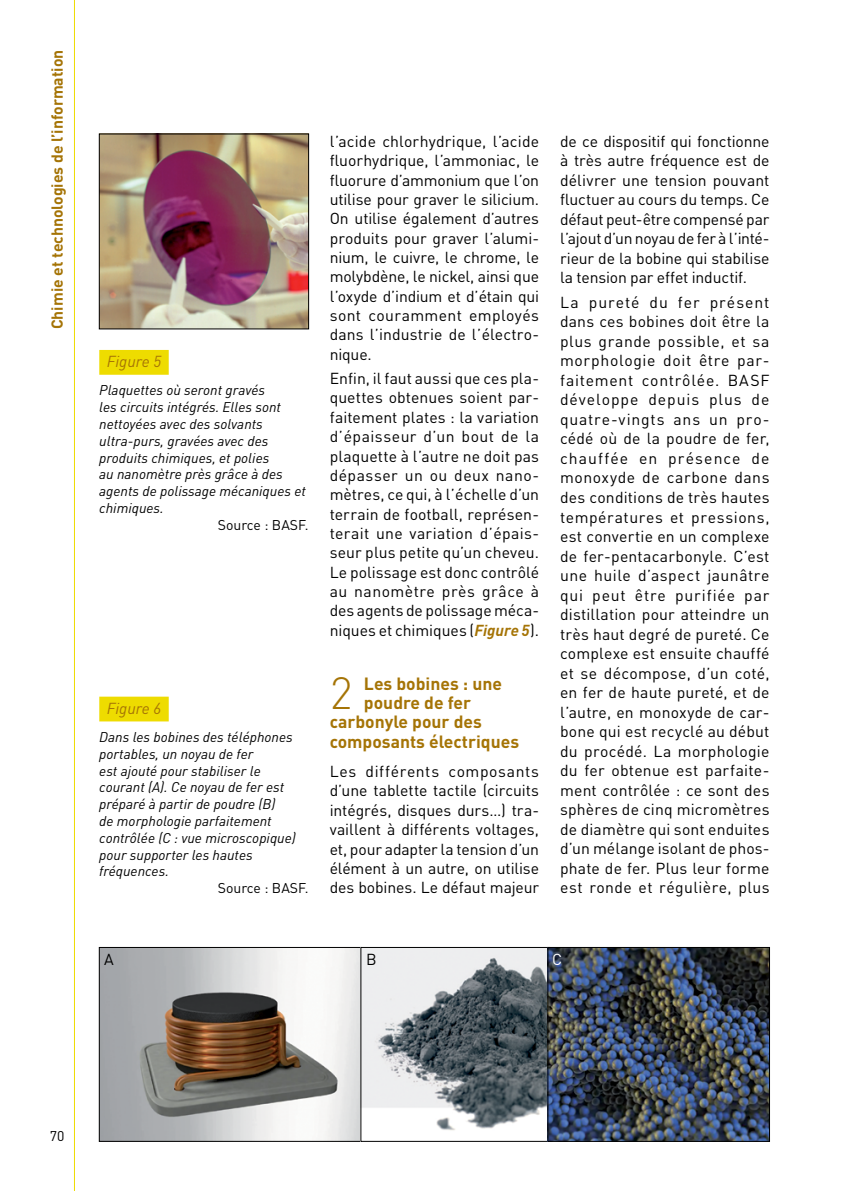
<style>
.page{position:relative;width:844px;height:1191px;background:#fff}
.page>*{position:absolute;margin:0;border:0;box-sizing:border-box;transform-origin:0 0}
._6-Inter_1{font:300 44.45px "DIN";color:#a57406}
._6-Inter_1-2{font:700 17.5px "DIN";color:#a57406}
._04-Texte_courant{font:15.75px/19.4px "DIN";color:#000;text-align:justify}
.t1{font:700 15.75px "DIN";color:#a57406}
._05_legende_numero{font:italic 15.75px "DIN";color:#a57406}
.t2{font:15.75px "DIN";color:#fff}
._05-legendes{font:italic 14px/16.8px "DIN";color:#000}
.Credit_photo{font:14px "DIN";color:#000}
.s1{font-weight:700;font-style:italic;color:#a57406}
</style>
<div class="page">
<svg style="left:74px;top:0;width:1px;height:1191px"></svg>
<img style="left:101px;top:136px;width:206px;height:191px">
<div style="left:99px;top:134px;width:210px;height:195px;border:1px solid #000"></div>
<div style="left:99px;top:350px;width:70px;height:25px;background:#eedc00"></div>
<img style="left:101px;top:949px;width:446px;height:190px">
<div style="left:99px;top:947px;width:262px;height:194px;border:1px solid #000"></div>
<div style="left:360px;top:947px;width:190px;height:194px;border:1px solid #000"></div>
<img style="left:549px;top:949px;width:218px;height:190px">
<div style="left:547px;top:947px;width:222px;height:194px;border:1px solid #000"></div>
<div style="left:99px;top:696px;width:70px;height:25px;background:#eedc00"></div>
<p class="t1" style="left:47px;top:329px;width:281px;rotate:-90deg">Chimie et technologies de l’information</p>
<p class="_05_legende_numero" style="left:107px;top:352px;width:56px">Figure 5</p>
<p class="_05-legendes" style="left:99px;top:381px;width:208px">Plaquettes où seront gravés<br>les circuits intégrés. Elles sont nettoyées avec des solvants ultra-purs, gravées avec des produits chimiques, et polies<br>au nanomètre près grâce à des agents de polissage mécaniques et chimiques.</p>
<p class="Credit_photo" style="left:218px;top:516px;width:92px">Source : BASF.</p>
<p class="_05_legende_numero" style="left:107px;top:698px;width:56px">Figure 6</p>
<p class="_05-legendes" style="left:99px;top:728px;width:198px">Dans les bobines des téléphones portables, un noyau de fer<br>est ajouté pour stabiliser le courant (A). Ce noyau de fer est préparé à partir de poudre (B)<br>de morphologie parfaitement contrôlée (C : vue microscopique) pour supporter les hautes fréquences.</p>
<p class="Credit_photo" style="left:218px;top:879px;width:92px">Source : BASF.</p>
<p class="_04-Texte_courant" style="left:329px;top:131px;width:211px">l’acide chlorhydrique, l’acide fluorhydrique, l’ammoniac, le fluorure d’ammonium que l’on utilise pour graver le silicium.<br>On utilise également d’autres produits pour graver l’alumi&shy;nium, le cuivre, le chrome, le molybdène, le nickel, ainsi que l’oxyde d’indium et d’étain qui sont couramment employés dans l’industrie de l’électro&shy;nique.</p>
<p class="_04-Texte_courant" style="left:329px;top:368px;width:211px">Enfin, il faut aussi que ces pla&shy;quettes obtenues soient par&shy;faitement plates : la variation d’épaisseur d’un bout de la plaquette à l’autre ne doit pas dépasser un ou deux nano&shy;mètres, ce qui, à l’échelle d’un terrain de football, représen&shy;terait une variation d’épais&shy;seur plus petite qu’un cheveu.<br>Le polissage est donc contrôlé au nanomètre près grâce à des agents de polissage méca&shy;niques et chimiques (<span class="s1">Figure 5</span>).</p>
<p class="_6-Inter_1" style="left:329px;top:665px;width:24px">2</p>
<p class="_6-Inter_1-2" style="left:364px;top:672px;width:139px">Les bobines : une</p>
<p class="_6-Inter_1-2" style="left:364px;top:691px;width:108px">poudre de fer</p>
<p class="_6-Inter_1-2" style="left:329px;top:710px;width:154px">carbonyle pour des</p>
<p class="_6-Inter_1-2" style="left:329px;top:730px;width:191px">composants électriques</p>
<p class="_04-Texte_courant" style="left:329px;top:761px;width:211px">Les différents composants d’une tablette tactile (circuits intégrés, disques durs…) tra&shy;vaillent à différents voltages, et, pour adapter la tension d’un élément à un autre, on utilise des bobines. Le défaut majeur</p>
<p class="_04-Texte_courant" style="left:560px;top:131px;width:211px">de ce dispositif qui fonctionne à très autre fréquence est de délivrer une tension pouvant fluctuer au cours du temps. Ce défaut peut-être compensé par l’ajout d’un noyau de fer à l’inté&shy;rieur de la bobine qui stabilise la tension par effet inductif.</p>
<p class="_04-Texte_courant" style="left:560px;top:292px;width:211px">La pureté du fer présent dans ces bobines doit être la plus grande possible, et sa morphologie doit être par&shy;faitement contrôlée. BASF développe depuis plus de quatre-vingts ans un pro&shy;cédé où de la poudre de fer, chauffée en présence de monoxyde de carbone dans des conditions de très hautes températures et pressions, est convertie en un complexe de fer-pentacarbonyle. C’est une huile d’aspect jaunâtre qui peut être purifiée par distillation pour atteindre un très haut degré de pureté. Ce complexe est ensuite chauffé et se décompose, d’un coté, en fer de haute pureté, et de l’autre, en monoxyde de car&shy;bone qui est recyclé au début du procédé. La morphologie du fer obtenue est parfaite&shy;ment contrôlée : ce sont des sphères de cinq micromètres de diamètre qui sont enduites d’un mélange isolant de phos&shy;phate de fer. Plus leur forme est ronde et régulière, plus</p>
<p class="_04-Texte_courant" style="left:104px;top:949px;width:11px">A</p>
<p class="_04-Texte_courant" style="left:366px;top:949px;width:12px">B</p>
<p class="t2" style="left:552px;top:949px;width:12px">C</p>
<p class="Credit_photo" style="left:50px;top:1127px;width:16px">70</p>
</div>
